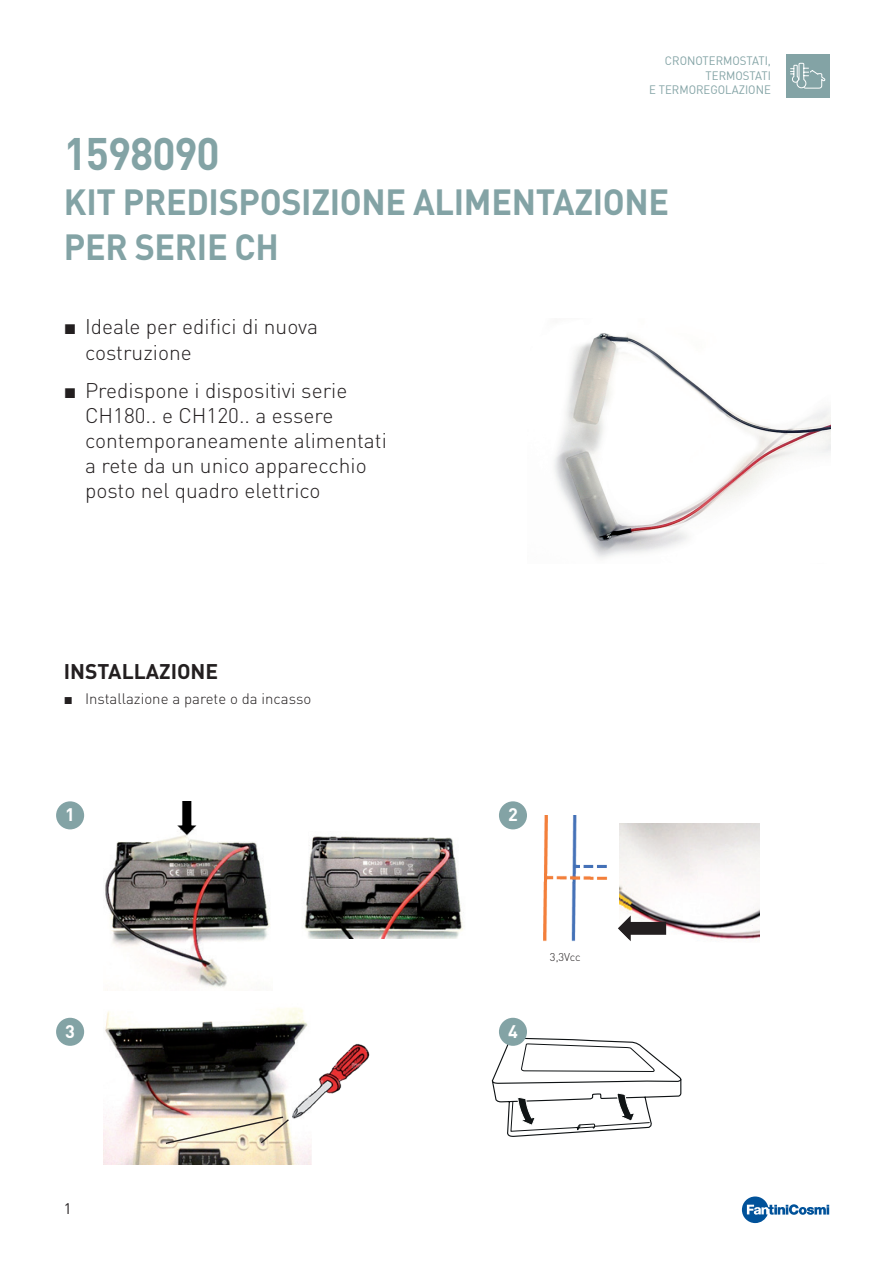
<style>
.page{position:relative;width:893px;height:1263px;background:#fff}
.page>*{position:absolute;margin:0;border:0;box-sizing:border-box;transform-origin:0 0}
.t1{font:700 45px "DIN Pro";letter-spacing:-.025em;color:#83a3a5;scale:.95 1}
.t2{font:700 36px/45px "DIN Pro";letter-spacing:-.01em;color:#83a3a5;scale:.95 1}
.t3{font:300 21px/25.2px "DIN Pro";color:#231f20}
.t4{font:700 21px "DIN Pro";color:#231f20}
.t5{font:700 18px "DIN Pro";color:#fff}
.t6{font:300 15px "DIN Pro";color:#231f20}
.t7{font:15px "DIN";color:#231f20}
.t8{font:12px/14.4px "DIN";color:#83a3a5;text-align:right;scale:.95 1}
.t9{font:300 11.1px "DIN Pro";color:#231f20}
.s1{font-family:"Arial";font-weight:400}
</style>
<div class="page">
<svg style="left:742px;top:1196px;width:87px;height:27px"></svg>
<svg style="left:492px;top:1038px;width:189px;height:99px"></svg>
<div style="left:786px;top:54px;width:43px;height:43px;background:#83a3a5"></div>
<svg style="left:790px;top:62px;width:36px;height:27px"></svg>
<div style="left:56px;top:801px;width:28px;height:28px;background:#83a3a5;border-radius:50%"></div>
<div style="left:56px;top:1018px;width:28px;height:28px;background:#83a3a5;border-radius:50%"></div>
<img style="left:105px;top:801px;width:165px;height:187px">
<img style="left:304px;top:836px;width:160px;height:102px">
<div style="left:499px;top:801px;width:28px;height:28px;background:#83a3a5;border-radius:50%"></div>
<div style="left:499px;top:1018px;width:28px;height:28px;background:#83a3a5;border-radius:50%"></div>
<img style="left:629px;top:824px;width:131px;height:116px">
<img style="left:544px;top:815px;width:85px;height:127px">
<img style="left:103px;top:1007px;width:267px;height:157px">
<svg style="left:164px;top:1115px;width:126px;height:30px;background:#e9e0c8"></svg>
<img style="left:554px;top:333px;width:277px;height:225px">
<svg style="left:618px;top:915px;width:48px;height:26px"></svg>
<p class="t8" style="left:649px;top:54px;width:130px">CRONOTERMOSTATI,<br>TERMOSTATI<br>E TERMOREGOLAZIONE</p>
<h1 class="t1" style="left:64px;top:124px;width:166px">1598090</h1>
<h2 class="t2" style="left:64px;top:178px;width:639px">KIT PREDISPOSIZIONE ALIMENTAZIONE<br>PER SERIE CH</h2>
<p class="t3" style="left:85px;top:313px;width:234px;text-indent:-21px"><span class="s1">■</span> Ideale per edifici di nuova costruzione</p>
<p class="t3" style="left:85px;top:377px;width:303px;text-indent:-21px"><span class="s1">■</span> Predispone i dispositivi serie<br>CH180.. e CH120.. a essere contemporaneamente alimentati a rete da un unico apparecchio posto nel quadro elettrico</p>
<p class="t4" style="left:64px;top:657px;width:156px">INSTALLAZIONE</p>
<p class="t6" style="left:64px;top:689px;width:249px"><span class="s1">■</span> Installazione a parete o da incasso</p>
<p class="t5" style="left:65px;top:802px;width:11px">1</p>
<p class="t5" style="left:65px;top:1019px;width:11px">3</p>
<p class="t7" style="left:64px;top:1199px;width:9px">1</p>
<p class="t5" style="left:508px;top:802px;width:11px">2</p>
<p class="t5" style="left:508px;top:1019px;width:11px">4</p>
<p class="t9" style="left:550px;top:949px;width:32px">3,3Vcc</p>
</div>
